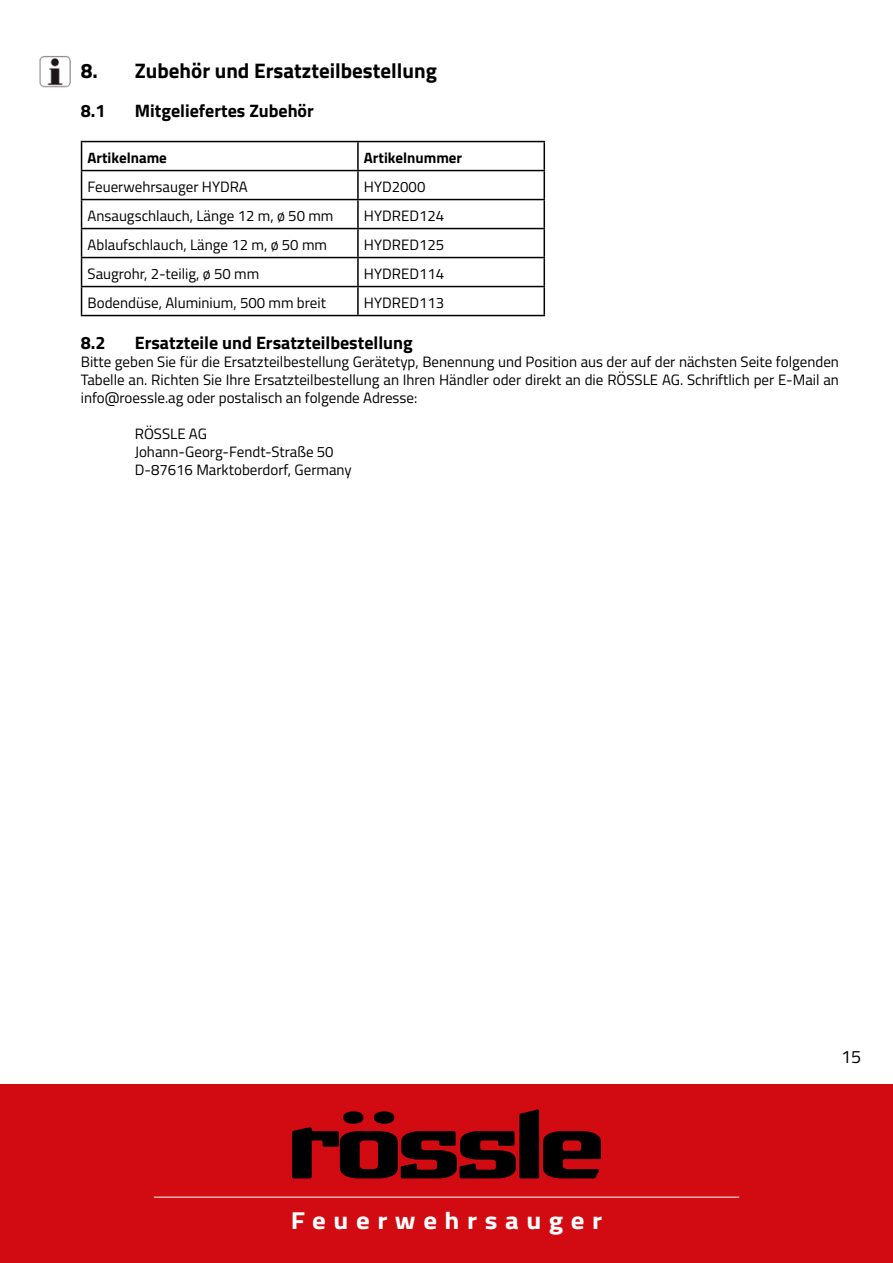
<style>
.page{position:relative;width:893px;height:1263px;background:#fff}
.page>*{position:absolute;margin:0;border:0;box-sizing:border-box;transform-origin:0 0}
.t1{font:700 24.6px "Titillium Web";letter-spacing:.28em;color:#fff;scale:1.1 1}
.t2{font:700 21px "Titillium Web";color:#000}
.t3{font:700 18px "Titillium Web";color:#000}
.t4{font:18px "Titillium Web";color:#000}
.t5{font:15px/18px "Titillium Web";color:#000;text-align:justify}
.t6{font:700 15px "Titillium Web";color:#000}
</style>
<div class="page">
<hr style="left:81px;top:170px;width:277px;height:1px;background:#000">
<hr style="left:357px;top:171px;width:2px;height:28px;background:#000">
<hr style="left:81px;top:199px;width:277px;height:1px;background:#000">
<hr style="left:358px;top:199px;width:187px;height:1px;background:#000">
<hr style="left:357px;top:200px;width:2px;height:28px;background:#000">
<hr style="left:81px;top:228px;width:277px;height:1px;background:#000">
<hr style="left:358px;top:228px;width:187px;height:1px;background:#000">
<hr style="left:357px;top:229px;width:2px;height:28px;background:#000">
<hr style="left:81px;top:257px;width:277px;height:1px;background:#000">
<hr style="left:358px;top:257px;width:187px;height:1px;background:#000">
<hr style="left:357px;top:258px;width:2px;height:28px;background:#000">
<hr style="left:81px;top:286px;width:277px;height:1px;background:#000">
<svg style="left:81px;top:142px;width:1px;height:173px"></svg>
<hr style="left:358px;top:286px;width:187px;height:1px;background:#000">
<hr style="left:357px;top:287px;width:2px;height:28px;background:#000">
<hr style="left:81px;top:315px;width:277px;height:1px;background:#000">
<hr style="left:358px;top:315px;width:187px;height:1px;background:#000">
<hr style="left:357px;top:142px;width:2px;height:28px;background:#000">
<svg style="left:544px;top:142px;width:1px;height:173px"></svg>
<hr style="left:358px;top:170px;width:187px;height:1px;background:#000">
<hr style="left:81px;top:141px;width:277px;height:1px;background:#000">
<hr style="left:358px;top:141px;width:187px;height:1px;background:#000">
<div style="left:0;top:1084px;width:893px;height:179px;background:#d20a11"></div>
<hr style="left:154px;top:1197px;width:585px;height:1px;background:#fff">
<svg style="left:292px;top:1109px;width:309px;height:69px"></svg>
<img style="left:39px;top:56px;width:32px;height:32px">
<h2 class="t2" style="left:81px;top:54px;width:358px">8. Zubehör und Ersatzteilbestellung</h2>
<p class="t3" style="left:81px;top:97px;width:26px">8.1</p>
<p class="t3" style="left:135px;top:97px;width:181px">Mitgeliefertes Zubehör</p>
<p class="t6" style="left:88px;top:146px;width:81px">Artikelname</p>
<p class="t6" style="left:364px;top:146px;width:100px">Artikelnummer</p>
<p class="t5" style="left:88px;top:177px;width:162px">Feuerwehrsauger HYDRA</p>
<p class="t5" style="left:364px;top:177px;width:63px">HYD2000</p>
<p class="t5" style="left:88px;top:206px;width:247px">Ansaugschlauch, Länge 12 m, ø 50 mm</p>
<p class="t5" style="left:364px;top:206px;width:82px">HYDRED124</p>
<p class="t5" style="left:88px;top:235px;width:241px">Ablaufschlauch, Länge 12 m, ø 50 mm</p>
<p class="t5" style="left:364px;top:235px;width:82px">HYDRED125</p>
<p class="t5" style="left:88px;top:264px;width:173px">Saugrohr, 2-teilig, ø 50 mm</p>
<p class="t5" style="left:364px;top:264px;width:82px">HYDRED114</p>
<p class="t5" style="left:88px;top:293px;width:240px">Bodendüse, Aluminium, 500 mm breit</p>
<p class="t5" style="left:364px;top:293px;width:82px">HYDRED113</p>
<p class="t3" style="left:81px;top:329px;width:26px">8.2</p>
<p class="t3" style="left:135px;top:329px;width:279px">Ersatzteile und Ersatzteilbestellung</p>
<p class="t5" style="left:81px;top:352px;width:760px">Bitte geben Sie für die Ersatzteilbestellung Gerätetyp, Benennung und Position aus der auf der nächsten Seite folgenden Tabelle an. Richten Sie Ihre Ersatzteilbestellung an Ihren Händler oder direkt an die RÖSSLE AG. Schriftlich per E-Mail an info@roessle.ag oder postalisch an folgende Adresse:</p>
<p class="t5" style="left:135px;top:424px;width:218px;text-align:left">RÖSSLE AG<br>Johann-Georg-Fendt-Straße 50<br>D-87616 Marktoberdorf, Germany</p>
<h1 class="t1" style="left:291px;top:1201px;width:285px">Feuerwehrsauger</h1>
<p class="t4" style="left:841px;top:1044px;width:22px">15</p>
</div>
